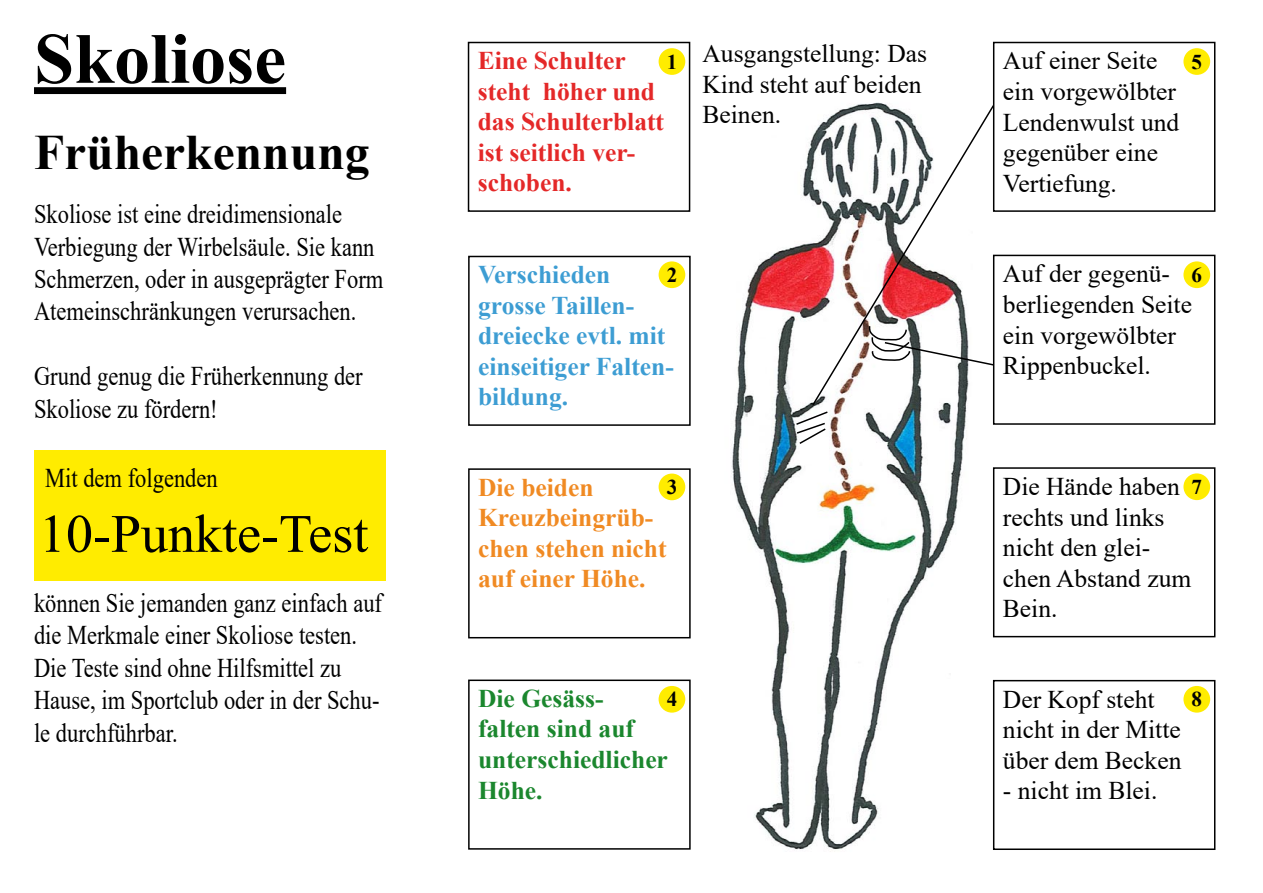
<style>
.page{position:relative;width:1263px;height:893px;background:#fff}
.page>*{position:absolute;margin:0;border:0;box-sizing:border-box;transform-origin:0 0}
.t1{font:700 72px "Times New Roman";color:#000}
.t2{font:54px "Times New Roman";color:#000}
.t3{font:700 49.5px "Times New Roman";color:#000}
.t4{font:27px/32.4px "Times New Roman";color:#000;scale:.83 1}
.t5{font:25.5px/30.6px "Times New Roman";color:#000}
.t6{font:700 25.5px/30.6px "Times New Roman";color:#3d9dd3}
.t7{font:700 25.5px/30.6px "Times New Roman";color:#e42828}
.t8{font:700 25.5px/30.6px "Times New Roman";color:#f08a23}
.t9{font:700 25.5px/30.6px "Times New Roman";color:#1b872e}
.t10{font:700 21px "Times New Roman";color:#000}
</style>
<div class="page">
<div style="left:34px;top:87px;width:252px;height:7px;background:#000"></div>
<div style="left:34px;top:450px;width:351px;height:131px;background:#ffec00"></div>
<div style="left:468px;top:42px;width:222px;height:170px;border:2px solid #000"></div>
<div style="left:468px;top:680px;width:223px;height:170px;border:2px solid #000"></div>
<div style="left:468px;top:256px;width:223px;height:170px;border:2px solid #000"></div>
<div style="left:468px;top:468px;width:223px;height:170px;border:2px solid #000"></div>
<div style="left:993px;top:42px;width:222px;height:170px;border:2px solid #000"></div>
<div style="left:993px;top:255px;width:222px;height:170px;border:2px solid #000"></div>
<div style="left:993px;top:467px;width:222px;height:170px;border:2px solid #000"></div>
<div style="left:993px;top:680px;width:222px;height:170px;border:2px solid #000"></div>
<img style="left:731px;top:102px;width:236px;height:750px">
<svg style="left:795px;top:410px;width:34px;height:35px"></svg>
<svg style="left:811px;top:104px;width:184px;height:303px"></svg>
<svg style="left:868px;top:325px;width:128px;height:42px"></svg>
<div style="left:659px;top:48px;width:26px;height:27px;background:#ffec00;border-radius:50%"></div>
<div style="left:659px;top:261px;width:26px;height:27px;background:#ffec00;border-radius:50%"></div>
<div style="left:659px;top:474px;width:26px;height:26px;background:#ffec00;border-radius:50%"></div>
<div style="left:1183px;top:473px;width:27px;height:27px;background:#ffec00;border-radius:50%"></div>
<div style="left:1183px;top:261px;width:27px;height:27px;background:#ffec00;border-radius:50%"></div>
<div style="left:1183px;top:48px;width:27px;height:27px;background:#ffec00;border-radius:50%"></div>
<div style="left:659px;top:686px;width:26px;height:27px;background:#ffec00;border-radius:50%"></div>
<div style="left:1183px;top:686px;width:27px;height:27px;background:#ffec00;border-radius:50%"></div>
<h1 class="t1" style="left:34px;top:7px;width:254px">Skoliose</h1>
<h3 class="t3" style="left:34px;top:117px;width:337px">Früherkennung</h3>
<p class="t4" style="left:34px;top:197px;width:422px">Skoliose ist eine dreidimensionale Verbiegung der Wirbelsäule. Sie kann Schmerzen, oder in ausgeprägter Form Atemeinschränkungen verursachen.</p>
<p class="t4" style="left:34px;top:359px;width:398px">Grund genug die Früherkennung der<br>Skoliose zu fördern!</p>
<p class="t4" style="left:45px;top:461px;width:209px">Mit dem folgenden</p>
<h2 class="t2" style="left:39px;top:496px;width:331px">10-Punkte-Test</h2>
<p class="t4" style="left:34px;top:586px;width:421px">können Sie jemanden ganz einfach auf die Merkmale einer Skoliose testen.<br>Die Teste sind ohne Hilfsmittel zu<br>Hause, im Sportclub oder in der Schu&shy;le durchführbar.</p>
<p class="t7" style="left:478px;top:44px;width:188px">Eine Schulter steht höher und das Schulterblatt ist seitlich ver&shy;schoben.</p>
<p class="t10" style="left:667px;top:46px;width:12px">1</p>
<p class="t5" style="left:702px;top:38px;width:226px">Ausgangstellung: Das<br>Kind steht auf beiden<br>Beinen.</p>
<p class="t6" style="left:478px;top:258px;width:197px">Verschieden grosse Taillen&shy;dreiecke evtl. mit einseitiger Falten&shy;bildung.</p>
<p class="t10" style="left:667px;top:260px;width:12px">2</p>
<p class="t5" style="left:1003px;top:45px;width:178px">Auf einer Seite ein vorgewölbter<br>Lendenwulst und gegenüber eine<br>Vertiefung.</p>
<p class="t10" style="left:1191px;top:46px;width:12px">5</p>
<p class="t5" style="left:1003px;top:258px;width:191px">Auf der gegenü&shy;berliegenden Seite ein vorgewölbter<br>Rippenbuckel.</p>
<p class="t10" style="left:1191px;top:260px;width:12px">6</p>
<p class="t5" style="left:1003px;top:470px;width:190px">Die Hände haben rechts und links nicht den glei&shy;chen Abstand zum<br>Bein.</p>
<p class="t8" style="left:478px;top:471px;width:190px">Die beiden<br>Kreuzbeingrüb&shy;chen stehen nicht auf einer Höhe.</p>
<p class="t10" style="left:667px;top:472px;width:12px">3</p>
<p class="t10" style="left:1191px;top:472px;width:12px">7</p>
<p class="t9" style="left:478px;top:682px;width:191px">Die Gesäss&shy;falten sind auf unterschiedlicher<br>Höhe.</p>
<p class="t5" style="left:1003px;top:683px;width:180px">Der Kopf steht nicht in der Mitte über dem Becken</p>
<p class="t5" style="left:1003px;top:775px;width:156px">- nicht im Blei.</p>
<p class="t10" style="left:667px;top:684px;width:12px">4</p>
<p class="t10" style="left:1191px;top:684px;width:12px">8</p>
</div>
